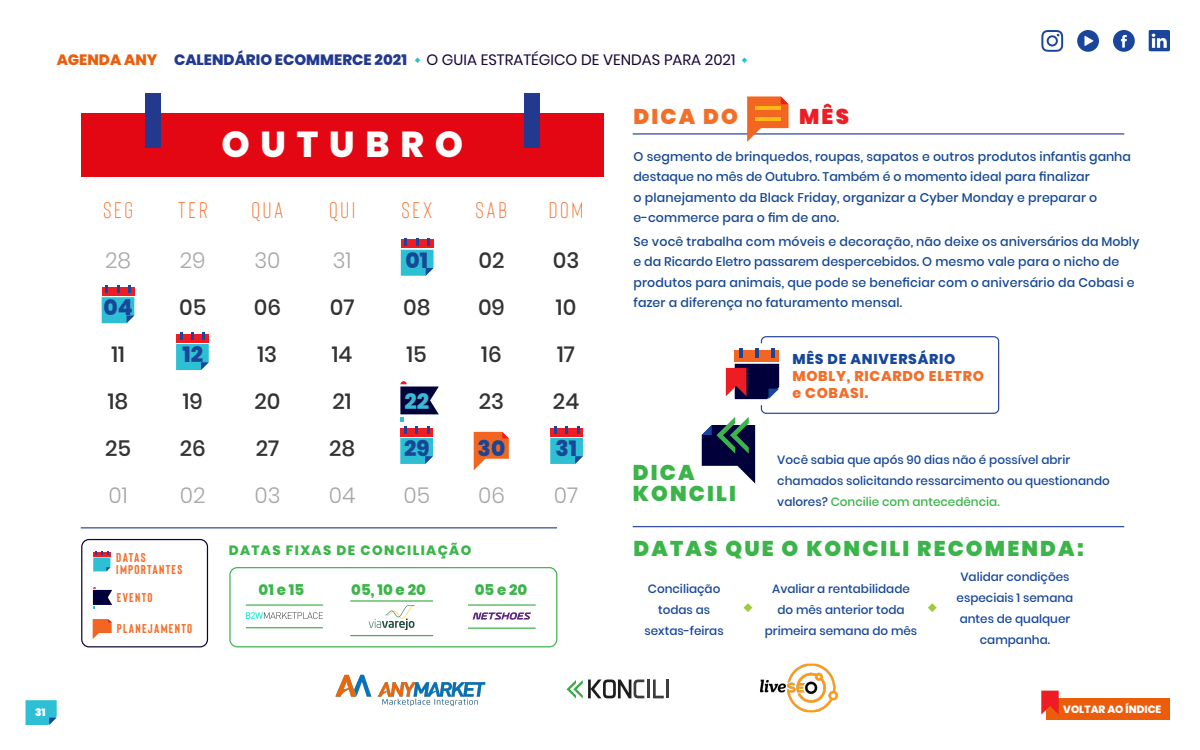
<style>
.page{position:relative;width:1200px;height:750px;background:#fff}
.page>*{position:absolute;margin:0;border:0;box-sizing:border-box;transform-origin:0 0}
.t1{font:800 36px "Poppins";letter-spacing:.3em;color:#fff}
.t2{font:22.5px "Bison";letter-spacing:.15em;color:#f36e29}
.t3{font:500 21.9px "Poppins";color:#333}
.t4{font:300 21.9px "Poppins";color:#a6a6a6}
.t5{font:800 21.9px "Poppins";color:#184797}
.t6{font:800 21.9px "Poppins";color:#37bbd4}
.t7{font:900 21.36px/20.8px "Poppins";letter-spacing:.1em;color:#3bb54a}
.t8{font:900 21.36px "Poppins";letter-spacing:.1em;color:#f36e29}
.t9{font:900 21.36px "Poppins";color:#ec1d25}
.t10{font:800 15px "Poppins";color:#22398e}
.t11{font:15px "Poppins";color:#170537}
.t12{font:800 15px "Poppins";color:#3cb54b}
.t13{font:800 14.19px "Poppins";letter-spacing:.05em;color:#f36e29}
.t14{font:800 14.19px "Poppins";letter-spacing:.05em;color:#184797}
.t15{font:800 13.5px "Poppins";letter-spacing:.1em;color:#3cb54b}
.t16{font:700 12.78px/12.8px "Bison";letter-spacing:.1em;color:#f36e29}
.DICAS_DO_MES{font:500 12.6px/20.4px "Poppins";letter-spacing:.01em;color:#164893}
.t17{font:500 12px/21px "Poppins";color:#184797;text-align:center}
.t18{font:800 10.5px "Poppins";color:#fff}
.t19{font:900 10.5px "Poppins";color:#fff}
.s1{color:#eb5d0b}
.s2{color:#3bb54a}
</style>
<div class="page">
<hr style="left:633px;top:526px;width:491px;height:1px;background:#2c459b">
<svg style="left:744px;top:603px;width:8px;height:9px"></svg>
<svg style="left:928px;top:603px;width:9px;height:9px"></svg>
<div style="left:81px;top:539px;width:127px;height:108px;border:1px solid #0c0434;border-radius:7px"></div>
<svg style="left:93px;top:551px;width:17px;height:20px"></svg>
<svg style="left:93px;top:587px;width:19px;height:22px"></svg>
<svg style="left:93px;top:619px;width:19px;height:20px"></svg>
<div style="left:229px;top:567px;width:328px;height:80px;border:1px solid #3cb54b;border-radius:7px"></div>
<svg style="left:246px;top:612px;width:77px;height:7px"></svg>
<hr style="left:246px;top:604px;width:77px;height:2px;background:#3cb54b">
<hr style="left:350px;top:600px;width:83px;height:2px;background:#3cb54b">
<hr style="left:468px;top:604px;width:68px;height:2px;background:#3cb54b">
<hr style="left:246px;top:627px;width:77px;height:1px;background:#3cb54b">
<hr style="left:350px;top:635px;width:83px;height:1px;background:#3cb54b">
<hr style="left:468px;top:628px;width:68px;height:1px;background:#3cb54b">
<svg style="left:369px;top:605px;width:46px;height:25px"></svg>
<svg style="left:473px;top:612px;width:58px;height:8px"></svg>
<img style="left:335px;top:674px;width:151px;height:33px">
<hr style="left:647px;top:680px;width:3px;height:18px;background:#3d3d3c">
<svg style="left:653px;top:680px;width:11px;height:18px"></svg>
<hr style="left:666px;top:680px;width:3px;height:18px;background:#3d3d3c">
<svg style="left:567px;top:680px;width:77px;height:19px"></svg>
<img style="left:760px;top:663px;width:78px;height:50px">
<div style="left:1047px;top:699px;width:123px;height:21px;background:#eb5d0b"></div>
<svg style="left:1041px;top:691px;width:18px;height:24px"></svg>
<svg style="left:25px;top:700px;width:32px;height:25px"></svg>
<svg style="left:415px;top:57px;width:5px;height:6px"></svg>
<svg style="left:742px;top:57px;width:5px;height:6px"></svg>
<hr style="left:81px;top:527px;width:476px;height:1px;background:#2c459b">
<svg style="left:1113px;top:30px;width:22px;height:22px"></svg>
<svg style="left:1149px;top:30px;width:21px;height:21px"></svg>
<svg style="left:1077px;top:30px;width:22px;height:22px"></svg>
<svg style="left:1041px;top:30px;width:22px;height:22px"></svg>
<svg style="left:550px;top:426px;width:33px;height:38px"></svg>
<svg style="left:474px;top:432px;width:35px;height:38px"></svg>
<svg style="left:400px;top:381px;width:39px;height:83px"></svg>
<svg style="left:401px;top:238px;width:33px;height:38px"></svg>
<svg style="left:102px;top:286px;width:32px;height:37px"></svg>
<svg style="left:176px;top:333px;width:33px;height:37px"></svg>
<svg style="left:702px;top:336px;width:298px;height:148px"></svg>
<hr style="left:633px;top:133px;width:491px;height:2px;background:#2c459b">
<svg style="left:747px;top:96px;width:42px;height:46px"></svg>
<hr style="left:755px;top:106px;width:26px;height:4px;background:#fcba13">
<hr style="left:755px;top:117px;width:26px;height:4px;background:#fcba13">
<div style="left:81px;top:113px;width:523px;height:63px;background:#e30613"></div>
<div style="left:145px;top:94px;width:16px;height:54px;background:#22398e"></div>
<div style="left:524px;top:94px;width:16px;height:54px;background:#22398e"></div>
<p class="t10" style="left:57px;top:51px;width:352px"><span class="s1">AGENDA ANY</span> CALENDÁRIO ECOMMERCE 2021</p>
<p class="t11" style="left:426px;top:51px;width:311px">O GUIA ESTRATÉGICO DE VENDAS PARA 2021</p>
<p class="t1" style="left:221px;top:123px;width:243px">OUTUBRO</p>
<p class="t2" style="left:103px;top:199px;width:31px">SEG</p>
<p class="t2" style="left:178px;top:199px;width:31px">TER</p>
<p class="t2" style="left:252px;top:199px;width:33px">QUA</p>
<p class="t2" style="left:329px;top:199px;width:27px">QUI</p>
<p class="t2" style="left:402px;top:199px;width:32px">SEX</p>
<p class="t2" style="left:476px;top:199px;width:33px">SAB</p>
<p class="t2" style="left:549px;top:199px;width:35px">DOM</p>
<p class="t4" style="left:105px;top:247px;width:27px">28</p>
<p class="t4" style="left:180px;top:247px;width:27px">29</p>
<p class="t4" style="left:254px;top:247px;width:28px">30</p>
<p class="t4" style="left:333px;top:247px;width:20px">31</p>
<p class="t5" style="left:406px;top:247px;width:24px">01</p>
<p class="t3" style="left:478px;top:247px;width:28px">02</p>
<p class="t3" style="left:553px;top:247px;width:28px">03</p>
<p class="t5" style="left:103px;top:294px;width:31px">04</p>
<p class="t3" style="left:179px;top:294px;width:29px">05</p>
<p class="t3" style="left:254px;top:294px;width:29px">06</p>
<p class="t3" style="left:330px;top:294px;width:26px">07</p>
<p class="t3" style="left:403px;top:294px;width:29px">08</p>
<p class="t3" style="left:478px;top:294px;width:28px">09</p>
<p class="t3" style="left:556px;top:294px;width:22px">10</p>
<p class="t3" style="left:111px;top:341px;width:15px">11</p>
<p class="t5" style="left:182px;top:341px;width:22px">12</p>
<p class="t3" style="left:258px;top:341px;width:21px">13</p>
<p class="t3" style="left:332px;top:341px;width:22px">14</p>
<p class="t3" style="left:407px;top:341px;width:22px">15</p>
<p class="t3" style="left:481px;top:341px;width:22px">16</p>
<p class="t3" style="left:557px;top:341px;width:19px">17</p>
<p class="t3" style="left:108px;top:388px;width:22px">18</p>
<p class="t3" style="left:183px;top:388px;width:21px">19</p>
<p class="t3" style="left:254px;top:388px;width:28px">20</p>
<p class="t3" style="left:333px;top:388px;width:21px">21</p>
<p class="t6" style="left:404px;top:388px;width:26px">22</p>
<p class="t3" style="left:479px;top:388px;width:27px">23</p>
<p class="t3" style="left:553px;top:388px;width:28px">24</p>
<p class="t3" style="left:105px;top:435px;width:28px">25</p>
<p class="t3" style="left:180px;top:435px;width:28px">26</p>
<p class="t3" style="left:256px;top:435px;width:25px">27</p>
<p class="t3" style="left:329px;top:435px;width:28px">28</p>
<p class="t5" style="left:404px;top:435px;width:27px">29</p>
<p class="t5" style="left:478px;top:435px;width:29px">30</p>
<p class="t5" style="left:555px;top:435px;width:23px">31</p>
<p class="t4" style="left:109px;top:482px;width:21px">01</p>
<p class="t4" style="left:180px;top:482px;width:27px">02</p>
<p class="t4" style="left:254px;top:482px;width:28px">03</p>
<p class="t4" style="left:329px;top:482px;width:28px">04</p>
<p class="t4" style="left:403px;top:482px;width:28px">05</p>
<p class="t4" style="left:478px;top:482px;width:28px">06</p>
<p class="t4" style="left:554px;top:482px;width:26px">07</p>
<p class="t16" style="left:116px;top:551px;width:67px">DATAS<br>IMPORTANTES</p>
<p class="t16" style="left:117px;top:591px;width:37px">EVENTO</p>
<p class="t16" style="left:117px;top:622px;width:77px">PLANEJAMENTO</p>
<p class="t15" style="left:229px;top:543px;width:244px">DATAS FIXAS DE CONCILIAÇÃO</p>
<p class="t12" style="left:259px;top:581px;width:47px">01 e 15</p>
<p class="t12" style="left:351px;top:581px;width:76px">05, 10 e 20</p>
<p class="t12" style="left:475px;top:581px;width:54px">05 e 20</p>
<p class="t8" style="left:634px;top:104px;width:106px">DICA DO</p>
<p class="t9" style="left:799px;top:104px;width:51px">MÊS</p>
<p class="DICAS_DO_MES" style="left:634px;top:146px;width:499px">O segmento de brinquedos, roupas, sapatos e outros produtos infantis ganha destaque no mês de Outubro. Também é o momento ideal para finalizar<br>o planejamento da Black Friday, organizar a Cyber Monday e preparar o e-commerce para o fim de ano.</p>
<p class="DICAS_DO_MES" style="left:634px;top:231px;width:507px">Se você trabalha com móveis e decoração, não deixe os aniversários da Mobly e da Ricardo Eletro passarem despercebidos. O mesmo vale para o nicho de produtos para animais, que pode se beneficiar com o aniversário da Cobasi e fazer a diferença no faturamento mensal.</p>
<p class="t14" style="left:792px;top:350px;width:164px">MÊS DE ANIVERSÁRIO</p>
<p class="t13" style="left:792px;top:367px;width:193px">MOBLY, RICARDO ELETRO</p>
<p class="t13" style="left:792px;top:384px;width:77px">e COBASI.</p>
<p class="t17" style="left:777px;top:449px;width:334px;text-align:left">Você sabia que após 90 dias não é possível abrir chamados solicitando ressarcimento ou questionando valores? <span class="s2">Concilie com antecedência.</span></p>
<h3 class="t7" style="left:633px;top:462px;width:105px">DICA<br>KONCILI</h3>
<h3 class="t7" style="left:634px;top:538px;width:452px">DATAS QUE O KONCILI RECOMENDA:</h3>
<p class="t17" style="left:645px;top:578px;width:81px">Conciliação todas as sextas-feiras</p>
<p class="t17" style="left:765px;top:578px;width:154px">Avaliar a rentabilidade do mês anterior toda primeira semana do mês</p>
<p class="t17" style="left:957px;top:566px;width:118px">Validar condições especiais 1 semana antes de qualquer campanha.</p>
<p class="t19" style="left:35px;top:706px;width:12px">31</p>
<p class="t18" style="left:1063px;top:703px;width:100px">VOLTAR AO ÍNDICE</p>
</div>
